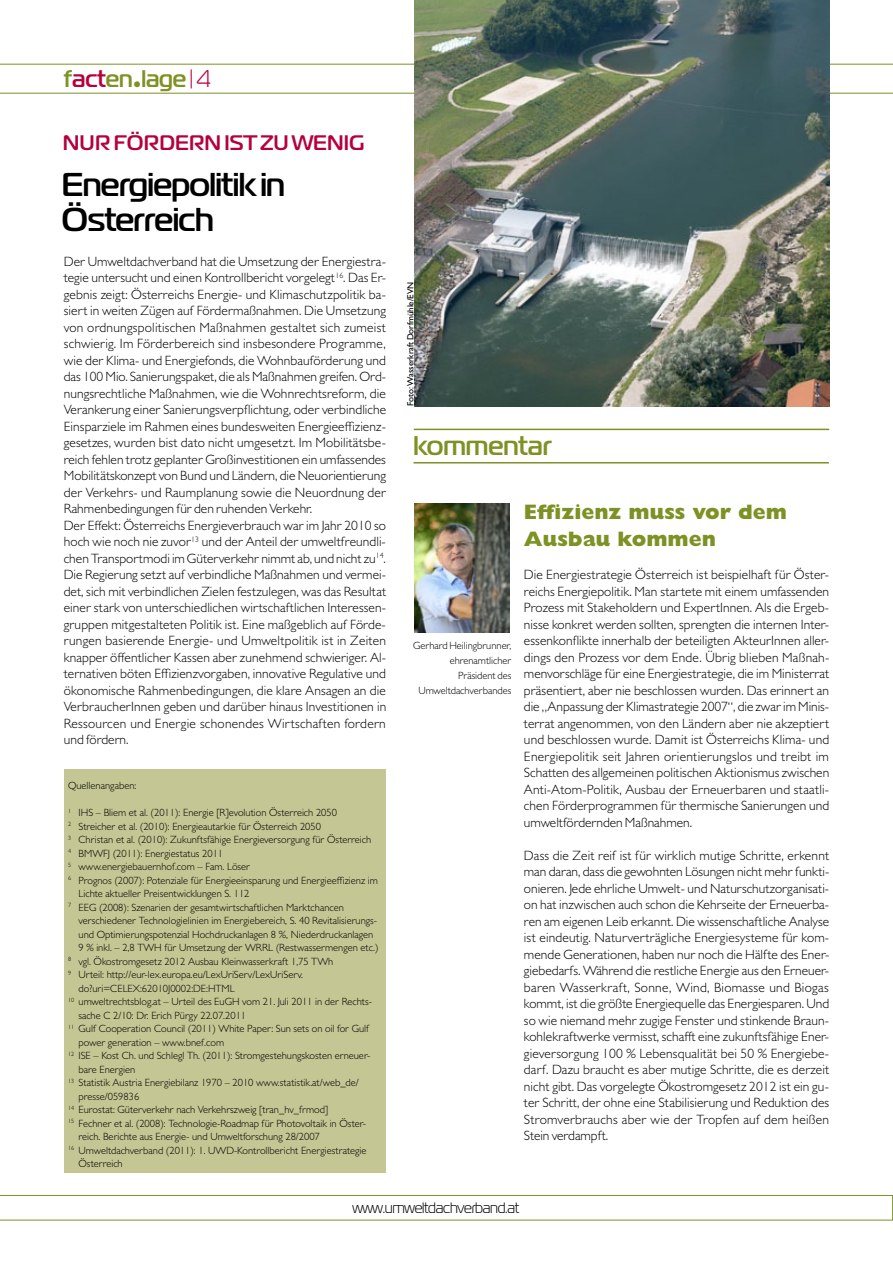
<style>
.page{position:relative;width:893px;height:1263px;background:#fff}
.page>*{position:absolute;margin:0;border:0;box-sizing:border-box;transform-origin:0 0}
.t1{font:700 33px/34.5px "Magistral";letter-spacing:-.02em;color:#000}
.t2{font:700 27px "Magistral";color:#7d9224}
.t3{font:700 24px "Magistral";color:#7d9224}
.t4{font:800 21px/27px "Gill Sans MT Pro";color:#7d9224}
.t5{font:700 21px "Magistral";letter-spacing:.005em;color:#b5003c}
.t6{font:15px "Magistral";letter-spacing:-.02em;color:#000}
.t7{font:300 13.5px/16.5px "Gill Sans MT Pro";letter-spacing:.005em;color:#000;text-align:justify}
.t8{font:300 10.5px/15px "Gill Sans MT Pro";color:#000;text-align:right}
.t9{font:500 9px "Gill Sans MT Pro";letter-spacing:-.01em;color:#000}
.s1{color:#b5003c}
.s2{font-family:"Gill Sans MT Pro";font-weight:800}
.s3{font-weight:400;font-size:21px;color:#b5003c}
.s4{font-weight:400;color:#b5003c}
</style>
<div class="page">
<svg style="left:0;top:64px;width:893px;height:30px"></svg>
<svg style="left:0;top:1195px;width:893px;height:25px"></svg>
<svg style="left:829px;top:67px;width:3px;height:21px"></svg>
<hr style="left:414px;top:462px;width:415px;height:1px;background:#7d9224">
<hr style="left:414px;top:429px;width:415px;height:1px;background:#7d9224">
<div style="left:64px;top:769px;width:322px;height:404px;background:#c4c693"></div>
<img style="left:414px;top:504px;width:96px;height:128px">
<img style="left:415px;top:0;width:414px;height:406px">
<h3 class="t3" style="left:64px;top:63px;width:149px">f<span class="s1">act</span>en<span class="s2">.</span>lage <span class="s3">|</span> <span class="s4">4</span></h3>
<h3 class="t5" style="left:63px;top:129px;width:303px">nur fördern ist zu wenig</h3>
<h1 class="t1" style="left:62px;top:167px;width:225px">Energiepolitik in<br>Österreich</h1>
<p class="t7" style="left:64px;top:253px;width:324px;text-align:left">Der Umweltdachverband hat die Umsetzung der Energiestra&shy;tegie untersucht und einen Kontrollbericht vorgelegt<sup>16</sup>. Das Er&shy;gebnis zeigt: Österreichs Energie- und Klimaschutzpolitik ba&shy;siert in weiten Zügen auf Fördermaßnahmen. Die Umsetzung von ordnungspolitischen Maßnahmen gestaltet sich zumeist schwierig. Im Förderbereich sind insbesondere Programme, wie der Klima- und Energiefonds, die Wohnbauförderung und das 100 Mio. Sanierungspaket, die als Maßnahmen greifen. Ord&shy;nungsrechtliche Maßnahmen, wie die Wohnrechtsreform, die Verankerung einer Sanierungsverpflichtung, oder verbindliche Einsparziele im Rahmen eines bundesweiten Energieeffizienz&shy;gesetzes, wurden bist dato nicht umgesetzt. Im Mobilitätsbe&shy;reich fehlen trotz geplanter Großinvestitionen ein umfassendes Mobilitätskonzept von Bund und Ländern, die Neuorientierung der Verkehrs- und Raumplanung sowie die Neuordnung der Rahmenbedingungen für den ruhenden Verkehr.<br>Der Effekt: Österreichs Energieverbrauch war im Jahr 2010 so hoch wie noch nie zuvor<sup>13</sup> und der Anteil der umweltfreundli&shy;chen Transportmodi im Güterverkehr nimmt ab, und nicht zu<sup>14</sup>.<br>Die Regierung setzt auf verbindliche Maßnahmen und vermei&shy;det, sich mit verbindlichen Zielen festzulegen, was das Resultat einer stark von unterschiedlichen wirtschaftlichen Interessen&shy;gruppen mitgestalteten Politik ist. Eine maßgeblich auf Förde&shy;rungen basierende Energie- und Umweltpolitik ist in Zeiten knapper öffentlicher Kassen aber zunehmend schwieriger. Al&shy;ternativen böten Effizienzvorgaben, innovative Regulative und ökonomische Rahmenbedingungen, die klare Ansagen an die VerbraucherInnen geben und darüber hinaus Investitionen in Ressourcen und Energie schonendes Wirtschaften fordern und fördern.</p>
<p class="t8" style="left:68px;top:778px;width:70px">Quellenangaben:</p>
<p class="t8" style="left:68px;top:805px;width:270px"><sup>1</sup> IHS – Bliem et al. (2011): Energie [R]evolution Österreich 2050</p>
<p class="t8" style="left:68px;top:818px;width:255px"><sup>2</sup> Streicher et al. (2010): Energieautarkie für Österreich 2050</p>
<p class="t8" style="left:68px;top:832px;width:305px"><sup>3</sup> Christan et al. (2010): Zukunftsfähige Energieversorgung für Österreich</p>
<p class="t8" style="left:68px;top:845px;width:157px"><sup>4</sup> BMWFJ (2011): Energiestatus 2011</p>
<p class="t8" style="left:68px;top:859px;width:184px"><sup>5</sup> www.energiebauernhof.com – Fam. Löser</p>
<p class="t8" style="left:68px;top:872px;width:311px"><sup>6</sup> Prognos (2007): Potenziale für Energieeinsparung und Energieeffizienz im</p>
<p class="t8" style="left:79px;top:886px;width:172px">Lichte aktueller Preisentwicklungen S. 112</p>
<p class="t8" style="left:68px;top:899px;width:277px"><sup>7</sup> EEG (2008): Szenarien der gesamtwirtschaftlichen Marktchancen</p>
<p class="t8" style="left:79px;top:913px;width:300px">verschiedener Technologielinien im Energiebereich, S. 40 Revitalisierungs-</p>
<p class="t8" style="left:79px;top:926px;width:296px">und Optimierungspotenzial Hochdruckanlagen 8 %, Niederdruckanlagen</p>
<p class="t8" style="left:79px;top:940px;width:301px">9 % inkl. – 2,8 TWH für Umsetzung der WRRL (Restwassermengen etc.)</p>
<p class="t8" style="left:68px;top:953px;width:267px"><sup>8</sup> vgl. Ökostromgesetz 2012 Ausbau Kleinwasserkraft 1,75 TWh</p>
<p class="t8" style="left:68px;top:967px;width:237px"><sup>9</sup> Urteil: http://eur-lex.europa.eu/LexUriServ/LexUriServ.</p>
<p class="t8" style="left:79px;top:980px;width:158px">do?uri=CELEX:62010J0002:DE:HTML</p>
<p class="t8" style="left:68px;top:994px;width:306px"><sup>10</sup> umweltrechtsblog.at – Urteil des EuGH vom 21. Juli 2011 in der Rechts-</p>
<p class="t8" style="left:79px;top:1007px;width:169px">sache C 2/10: Dr. Erich Pürgy 22.07.2011</p>
<p class="t8" style="left:68px;top:1021px;width:303px"><sup>11</sup> Gulf Cooperation Council (2011) White Paper: Sun sets on oil for Gulf</p>
<p class="t8" style="left:79px;top:1034px;width:147px">power generation – www.bnef.com</p>
<p class="t8" style="left:68px;top:1048px;width:304px"><sup>12</sup> ISE – Kost Ch. und Schlegl Th. (2011): Stromgestehungskosten erneuer-</p>
<p class="t8" style="left:79px;top:1061px;width:58px">bare Energien</p>
<p class="t8" style="left:68px;top:1075px;width:292px"><sup>13</sup> Statistik Austria Energiebilanz 1970 – 2010 www.statistik.at/web_de/</p>
<p class="t8" style="left:79px;top:1088px;width:62px">presse/059836</p>
<p class="t8" style="left:68px;top:1102px;width:262px"><sup>14</sup> Eurostat: Güterverkehr nach Verkehrszweig [tran_hv_frmod]</p>
<p class="t8" style="left:68px;top:1115px;width:300px"><sup>15</sup> Fechner et al. (2008): Technologie-Roadmap für Photovoltaik in Öster-</p>
<p class="t8" style="left:79px;top:1129px;width:243px">reich. Berichte aus Energie- und Umweltforschung 28/2007</p>
<p class="t8" style="left:68px;top:1142px;width:300px"><sup>16</sup> Umweltdachverband (2011): 1. UWD-Kontrollbericht Energiestrategie</p>
<p class="t8" style="left:79px;top:1156px;width:46px">Österreich</p>
<p class="t9" style="left:405px;top:406px;width:125px;rotate:-90deg">Foto: Wasserkraft Dorfmühle/EVN</p>
<h2 class="t2" style="left:414px;top:428px;width:140px">kommentar</h2>
<p class="t8" style="left:413px;top:638px;width:100px">Gerhard Heilingbrunner, ehrenamtlicher<br>Präsident des<br>Umweltdachverbandes</p>
<h3 class="t4" style="left:524px;top:498px;width:265px">Effizienz muss vor dem<br>Ausbau kommen</h3>
<p class="t7" style="left:524px;top:566px;width:307px">Die Energiestrategie Österreich ist beispielhaft für Öster&shy;reichs Energiepolitik. Man startete mit einem umfassenden Prozess mit Stakeholdern und ExpertInnen. Als die Ergeb&shy;nisse konkret werden sollten, sprengten die internen Inter&shy;essenkonflikte innerhalb der beteiligten AkteurInnen aller&shy;dings den Prozess vor dem Ende. Übrig blieben Maßnah&shy;menvorschläge für eine Energiestrategie, die im Ministerrat präsentiert, aber nie beschlossen wurden. Das erinnert an die „Anpassung der Klimastrategie 2007“, die zwar im Minis&shy;terrat angenommen, von den Ländern aber nie akzeptiert und beschlossen wurde. Damit ist Österreichs Klima- und Energiepolitik seit Jahren orientierungslos und treibt im Schatten des allgemeinen politischen Aktionismus zwischen Anti-Atom-Politik, Ausbau der Erneuerbaren und staatli&shy;chen Förderprogrammen für thermische Sanierungen und umweltfördernden Maßnahmen.</p>
<p class="t7" style="left:524px;top:846px;width:307px">Dass die Zeit reif ist für wirklich mutige Schritte, erkennt man daran, dass die gewohnten Lösungen nicht mehr funkti&shy;onieren. Jede ehrliche Umwelt- und Naturschutzorganisati&shy;on hat inzwischen auch schon die Kehrseite der Erneuerba&shy;ren am eigenen Leib erkannt. Die wissenschaftliche Analyse ist eindeutig. Naturverträgliche Energiesysteme für kom&shy;mende Generationen, haben nur noch die Hälfte des Ener&shy;giebedarfs. Während die restliche Energie aus den Erneuer&shy;baren Wasserkraft, Sonne, Wind, Biomasse und Biogas kommt, ist die größte Energiequelle das Energiesparen. Und so wie niemand mehr zugige Fenster und stinkende Braun&shy;kohlekraftwerke vermisst, schafft eine zukunftsfähige Ener&shy;gieversorgung 100 % Lebensqualität bei 50 % Energiebe&shy;darf. Dazu braucht es aber mutige Schritte, die es derzeit nicht gibt. Das vorgelegte Ökostromgesetz 2012 ist ein gu&shy;ter Schritt, der ohne eine Stabilisierung und Reduktion des Stromverbrauchs aber wie der Tropfen auf dem heißen Stein verdampft.</p>
<p class="t6" style="left:352px;top:1199px;width:168px">www.umweltdachverband.at</p>
</div>
